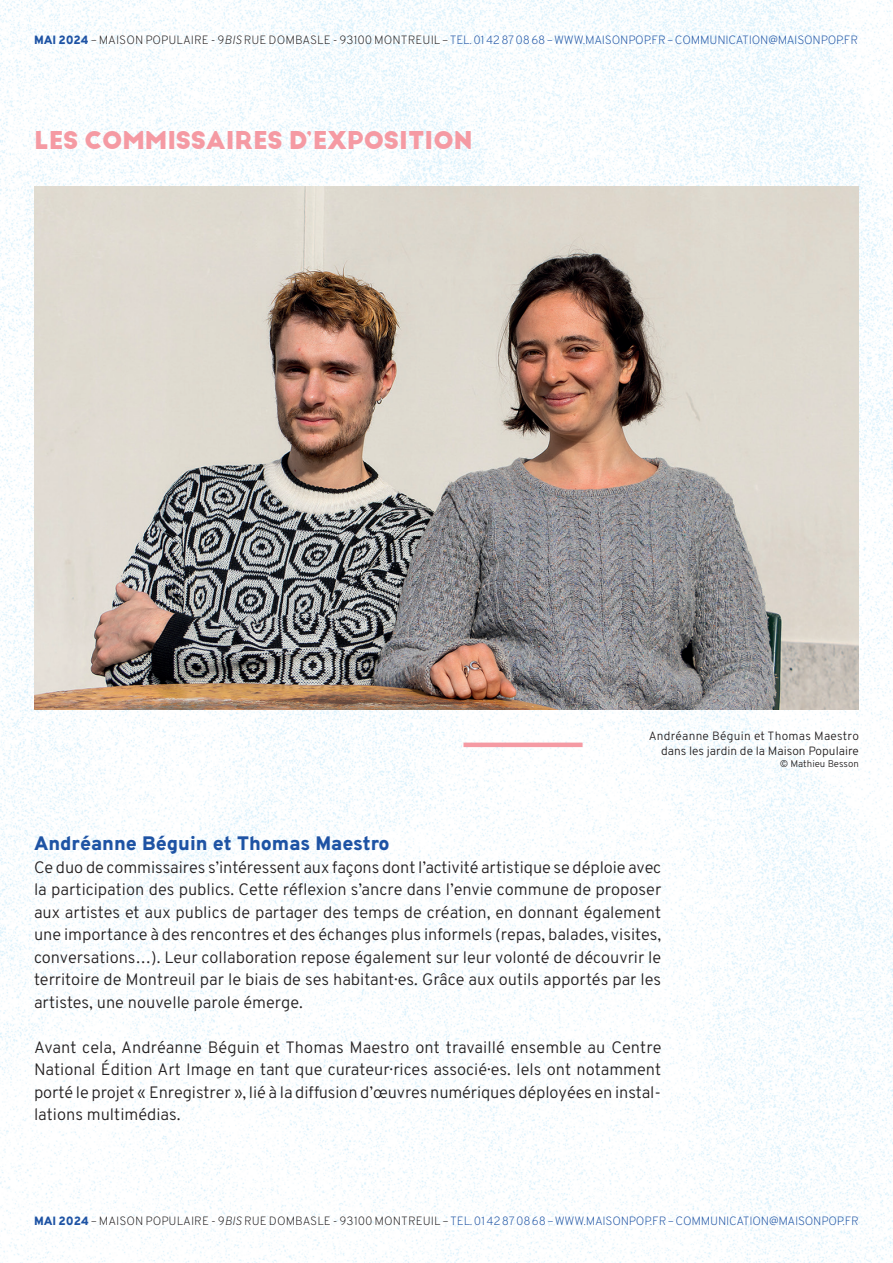
<style>
.page{position:relative;width:893px;height:1263px;background:#fff}
.page>*{position:absolute;margin:0;border:0;box-sizing:border-box;transform-origin:0 0}
.t1{font:700 24px "Big John PRO";color:#f59aa3}
.t2{font:800 19.5px "Overpass";color:#1e53a4}
.t3{font:300 16.5px/22.5px "Overpass";color:#231f20;text-align:justify}
.t4{font:200 12px "Overpass";letter-spacing:-.015em;color:#1e53a4}
.t5{font:300 12px/14.4px "Overpass";letter-spacing:.005em;color:#231f20;text-align:right}
.t6{font:300 9.75px "Overpass";color:#231f20}
.s1{font-weight:800}
.s2{color:#231f20}
.s3{font-style:italic;color:#231f20}
</style>
<div class="page">
<img style="left:0;top:0;width:893px;height:1263px">
<img style="left:34px;top:186px;width:825px;height:524px">
<hr style="left:463px;top:743px;width:120px;height:4px;background:#f59aa3">
<p class="t4" style="left:34px;top:32px;width:826px"><span class="s1">MAI 2024</span> <span class="s2">– MAISON POPULAIRE - 9</span><span class="s3">BIS</span> <span class="s2">RUE DOMBASLE - 93100 MONTREUIL –</span> TEL. 01 42 87 08 68 – WWW.MAISONPOP.FR – COMMUNICATION@MAISONPOP.FR</p>
<h1 class="t1" style="left:34px;top:125px;width:440px">LES COMMISSAIRES D’EXPOSITION</h1>
<p class="t5" style="left:649px;top:729px;width:212px">Andréanne Béguin et Thomas Maestro dans les jardin de la Maison Populaire</p>
<p class="t6" style="left:780px;top:756px;width:81px">© Mathieu Besson</p>
<p class="t2" style="left:34px;top:829px;width:357px">Andréanne Béguin et Thomas Maestro</p>
<p class="t3" style="left:34px;top:856px;width:629px">Ce duo de commissaires s’intéressent aux façons dont l’activité artistique se déploie avec la participation des publics. Cette réflexion s’ancre dans l’envie commune de proposer aux artistes et aux publics de partager des temps de création, en donnant également une importance à des rencontres et des échanges plus informels (repas, balades, visites, conversations…). Leur collaboration repose également sur leur volonté de découvrir le territoire de Montreuil par le biais de ses habitant·es. Grâce aux outils apportés par les artistes, une nouvelle parole émerge.</p>
<p class="t3" style="left:34px;top:1036px;width:629px">Avant cela, Andréanne Béguin et Thomas Maestro ont travaillé ensemble au Centre National Édition Art Image en tant que curateur·rices associé·es. Iels ont notamment porté le projet « Enregistrer », lié à la diffusion d’œuvres numériques déployées en instal&shy;lations multimédias.</p>
<p class="t4" style="left:34px;top:1212px;width:826px"><span class="s1">MAI 2024</span> <span class="s2">– MAISON POPULAIRE - 9</span><span class="s3">BIS</span> <span class="s2">RUE DOMBASLE - 93100 MONTREUIL –</span> TEL. 01 42 87 08 68 – WWW.MAISONPOP.FR – COMMUNICATION@MAISONPOP.FR</p>
</div>
